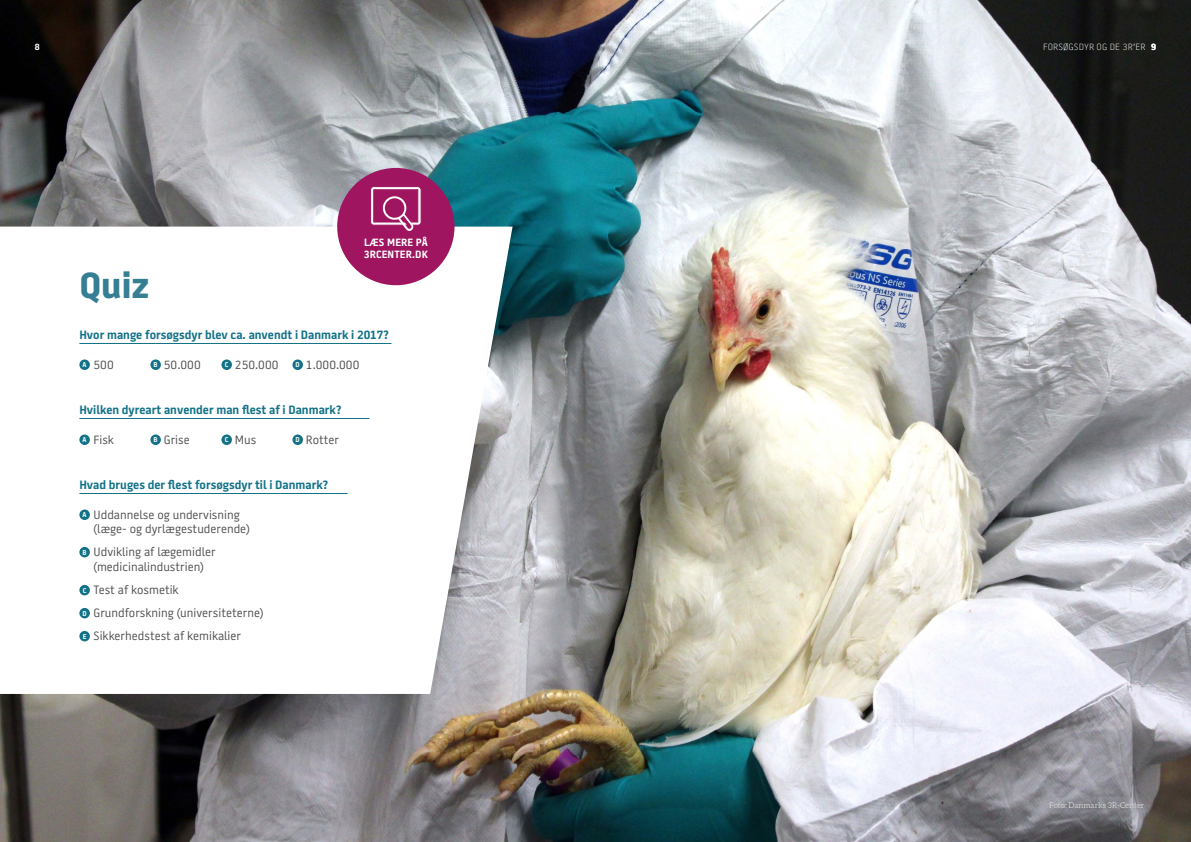
<style>
.page{position:relative;width:1191px;height:842px;background:#fff}
.page>*{position:absolute;margin:0;border:0;box-sizing:border-box;transform-origin:0 0}
.Rubrik_36{font:800 36px "Battersea";color:#357e93}
.Quizz{font:12px/14.4px "Battersea";color:#4a4a49}
.Quizz_rubrik_streg{font:700 12px "Battersea";color:#137287}
.Manchet{font:700 10.5px/12.6px "Battersea";letter-spacing:.01em;color:#fff}
.t1{font:100 9px "Battersea";letter-spacing:.01em;color:#fff}
.t2{font:700 9px "Battersea";color:#fff}
.t3{font:8px "Aleo";color:#cfcfcf}
.Brødtekst_grå{font:700 7px "Battersea";color:#fff}
.s1{font-weight:700}
</style>
<div class="page">
<img style="left:0;top:0;width:1191px;height:842px">
<svg style="left:0;top:227px;width:512px;height:467px"></svg>
<hr style="left:79px;top:343px;width:312px;height:1px;background:#137287">
<hr style="left:79px;top:418px;width:290px;height:1px;background:#137287">
<hr style="left:79px;top:493px;width:268px;height:1px;background:#137287">
<div style="left:79px;top:359px;width:11px;height:11px;background:#137287;border-radius:50%"></div>
<div style="left:150px;top:359px;width:11px;height:11px;background:#137287;border-radius:50%"></div>
<div style="left:221px;top:359px;width:11px;height:11px;background:#137287;border-radius:50%"></div>
<div style="left:292px;top:359px;width:11px;height:11px;background:#137287;border-radius:50%"></div>
<div style="left:79px;top:434px;width:11px;height:11px;background:#137287;border-radius:50%"></div>
<div style="left:150px;top:434px;width:11px;height:11px;background:#137287;border-radius:50%"></div>
<div style="left:221px;top:434px;width:11px;height:11px;background:#137287;border-radius:50%"></div>
<div style="left:292px;top:434px;width:11px;height:11px;background:#137287;border-radius:50%"></div>
<div style="left:79px;top:509px;width:11px;height:11px;background:#137287;border-radius:50%"></div>
<div style="left:79px;top:547px;width:11px;height:10px;background:#137287;border-radius:50%"></div>
<div style="left:79px;top:585px;width:11px;height:10px;background:#137287;border-radius:50%"></div>
<div style="left:79px;top:608px;width:11px;height:10px;background:#137287;border-radius:50%"></div>
<div style="left:79px;top:631px;width:11px;height:10px;background:#137287;border-radius:50%"></div>
<div style="left:337px;top:168px;width:117px;height:117px;background:#9f1560;border-radius:50%"></div>
<svg style="left:370px;top:186px;width:51px;height:45px"></svg>
<p class="t2" style="left:35px;top:41px;width:6px">8</p>
<p class="t1" style="left:1043px;top:41px;width:115px">FORSØGSDYR OG DE 3R’ER <span class="s1">9</span></p>
<h1 class="Rubrik_36" style="left:79px;top:261px;width:72px">Quiz</h1>
<p class="Manchet" style="left:364px;top:236px;width:65px">LÆS MERE PÅ<br>3RCENTER.DK</p>
<p class="Quizz_rubrik_streg" style="left:79px;top:326px;width:311px">Hvor mange forsøgsdyr blev ca. anvendt i Danmark i 2017?</p>
<p class="Brødtekst_grå" style="left:83px;top:360px;width:5px">A</p>
<p class="Quizz" style="left:94px;top:358px;width:22px">500</p>
<p class="Brødtekst_grå" style="left:154px;top:360px;width:6px">B</p>
<p class="Quizz" style="left:164px;top:358px;width:38px">50.000</p>
<p class="Brødtekst_grå" style="left:225px;top:360px;width:5px">C</p>
<p class="Quizz" style="left:235px;top:358px;width:45px">250.000</p>
<p class="Brødtekst_grå" style="left:295px;top:360px;width:6px">D</p>
<p class="Quizz" style="left:306px;top:358px;width:55px">1.000.000</p>
<p class="Quizz_rubrik_streg" style="left:79px;top:401px;width:263px">Hvilken dyreart anvender man flest af i Danmark?</p>
<p class="Brødtekst_grå" style="left:83px;top:435px;width:5px">A</p>
<p class="Quizz" style="left:94px;top:433px;width:22px">Fisk</p>
<p class="Brødtekst_grå" style="left:154px;top:435px;width:6px">B</p>
<p class="Quizz" style="left:164px;top:433px;width:27px">Grise</p>
<p class="Brødtekst_grå" style="left:225px;top:435px;width:5px">C</p>
<p class="Quizz" style="left:235px;top:433px;width:23px">Mus</p>
<p class="Brødtekst_grå" style="left:295px;top:435px;width:6px">D</p>
<p class="Quizz" style="left:306px;top:433px;width:35px">Rotter</p>
<p class="Quizz_rubrik_streg" style="left:79px;top:476px;width:250px">Hvad bruges der flest forsøgsdyr til i Danmark?</p>
<p class="Brødtekst_grå" style="left:83px;top:510px;width:5px">A</p>
<p class="Quizz" style="left:94px;top:508px;width:158px">Uddannelse og undervisning (læge- og dyrlægestuderende)</p>
<p class="Brødtekst_grå" style="left:83px;top:547px;width:6px">B</p>
<p class="Quizz" style="left:94px;top:545px;width:123px;line-height:15px">Udvikling af lægemidler (medicinalindustrien)</p>
<p class="Brødtekst_grå" style="left:83px;top:585px;width:5px">C</p>
<p class="Quizz" style="left:94px;top:583px;width:87px">Test af kosmetik</p>
<p class="Brødtekst_grå" style="left:82px;top:608px;width:6px">D</p>
<p class="Quizz" style="left:94px;top:606px;width:171px">Grundforskning (universiteterne)</p>
<p class="Brødtekst_grå" style="left:83px;top:631px;width:5px">E</p>
<p class="Quizz" style="left:94px;top:629px;width:149px">Sikkerhedstest af kemikalier</p>
<p class="t3" style="left:1049px;top:801px;width:97px">Foto: Danmarks 3R-Center</p>
</div>
